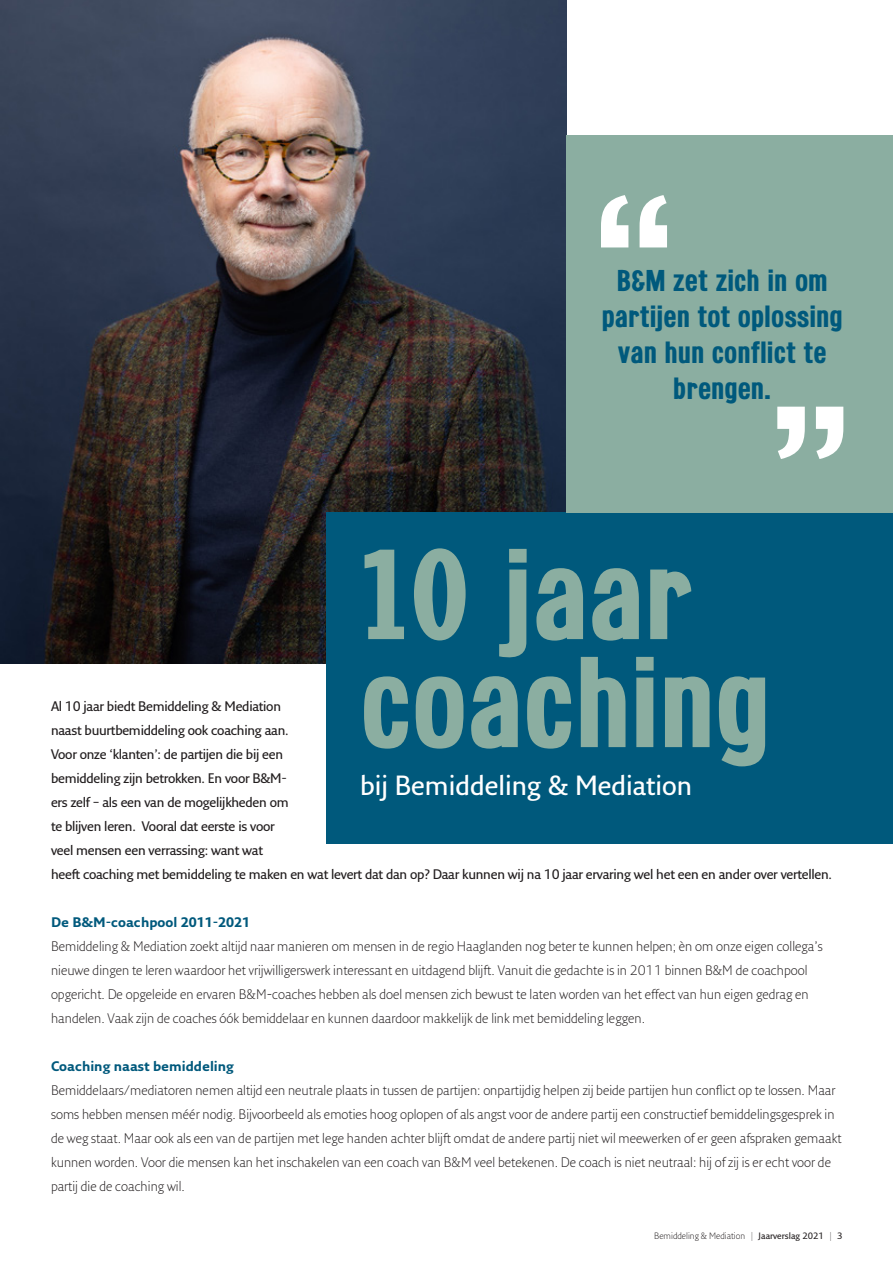
<style>
.page{position:relative;width:893px;height:1263px;background:#fff}
.page>*{position:absolute;margin:0;border:0;box-sizing:border-box;transform-origin:0 0}
.t1{font:700 126px "Meriden";color:#8baea1}
.t2{font:700 30px/36px "Meriden";color:#00597c;text-align:center}
.t3{font:600 27px "Fresco Sans Std";color:#fff}
.t4{font:300 13.5px/24px "Fresco Sans Std";color:#231f20}
.t5{font:600 13.5px/24px "Fresco Sans Std";letter-spacing:-.02em;color:#231f20}
.t6{font:700 13.5px "Fresco Sans Std";color:#00597c}
.t7{font:300 9px "Fresco Sans Std";color:#231f20}
.s1{font-weight:600}
</style>
<div class="page">
<img style="left:0;top:0;width:567px;height:663px">
<div style="left:326px;top:512px;width:567px;height:331px;background:#00597c"></div>
<div style="left:567px;top:135px;width:326px;height:377px;background:#8baea1"></div>
<svg style="left:601px;top:195px;width:66px;height:52px"></svg>
<svg style="left:777px;top:407px;width:66px;height:52px"></svg>
<p class="t2" style="left:602px;top:263px;width:242px">B&amp;M zet zich in om partijen tot oplossing van hun conflict te brengen.</p>
<p class="t1" style="left:360px;top:522px;width:335px">10 jaar</p>
<p class="t1" style="left:360px;top:630px;width:412px">coaching</p>
<p class="t3" style="left:360px;top:769px;width:334px">bij Bemiddeling &amp; Mediation</p>
<p class="t5" style="left:51px;top:694px;width:783px">Al 10 jaar biedt Bemiddeling &amp; Mediation<br>naast buurtbemiddeling ook coaching aan.<br>Voor onze ‘klanten’: de partijen die bij een<br>bemiddeling zijn betrokken. En voor B&amp;M-<br>ers zelf – als een van de mogelijkheden om<br>te blijven leren. Vooral dat eerste is voor<br>veel mensen een verrassing: want wat<br>heeft coaching met bemiddeling te maken en wat levert dat dan op? Daar kunnen wij na 10 jaar ervaring wel het een en ander over vertellen.</p>
<p class="t6" style="left:51px;top:914px;width:201px">De B&amp;M-coachpool 2011-2021</p>
<p class="t4" style="left:51px;top:934px;width:773px">Bemiddeling &amp; Mediation zoekt altijd naar manieren om mensen in de regio Haaglanden nog beter te kunnen helpen; èn om onze eigen collega’s nieuwe dingen te leren waardoor het vrijwilligerswerk interessant en uitdagend blijft. Vanuit die gedachte is in 2011 binnen B&amp;M de coachpool opgericht. De opgeleide en ervaren B&amp;M-coaches hebben als doel mensen zich bewust te laten worden van het effect van hun eigen gedrag en handelen. Vaak zijn de coaches óók bemiddelaar en kunnen daardoor makkelijk de link met bemiddeling leggen.</p>
<p class="t6" style="left:51px;top:1058px;width:184px">Coaching naast bemiddeling</p>
<p class="t4" style="left:51px;top:1078px;width:792px">Bemiddelaars/mediatoren nemen altijd een neutrale plaats in tussen de partijen: onpartijdig helpen zij beide partijen hun conflict op te lossen. Maar soms hebben mensen méér nodig. Bijvoorbeeld als emoties hoog oplopen of als angst voor de andere partij een constructief bemiddelingsgesprek in de weg staat. Maar ook als een van de partijen met lege handen achter blijft omdat de andere partij niet wil meewerken of er geen afspraken gemaakt kunnen worden. Voor die mensen kan het inschakelen van een coach van B&amp;M veel betekenen. De coach is niet neutraal: hij of zij is er echt voor de partij die de coaching wil.</p>
<p class="t7" style="left:654px;top:1230px;width:190px">Bemiddeling &amp; Mediation | <span class="s1">Jaarverslag 2021</span> | <span class="s1">3</span></p>
</div>
